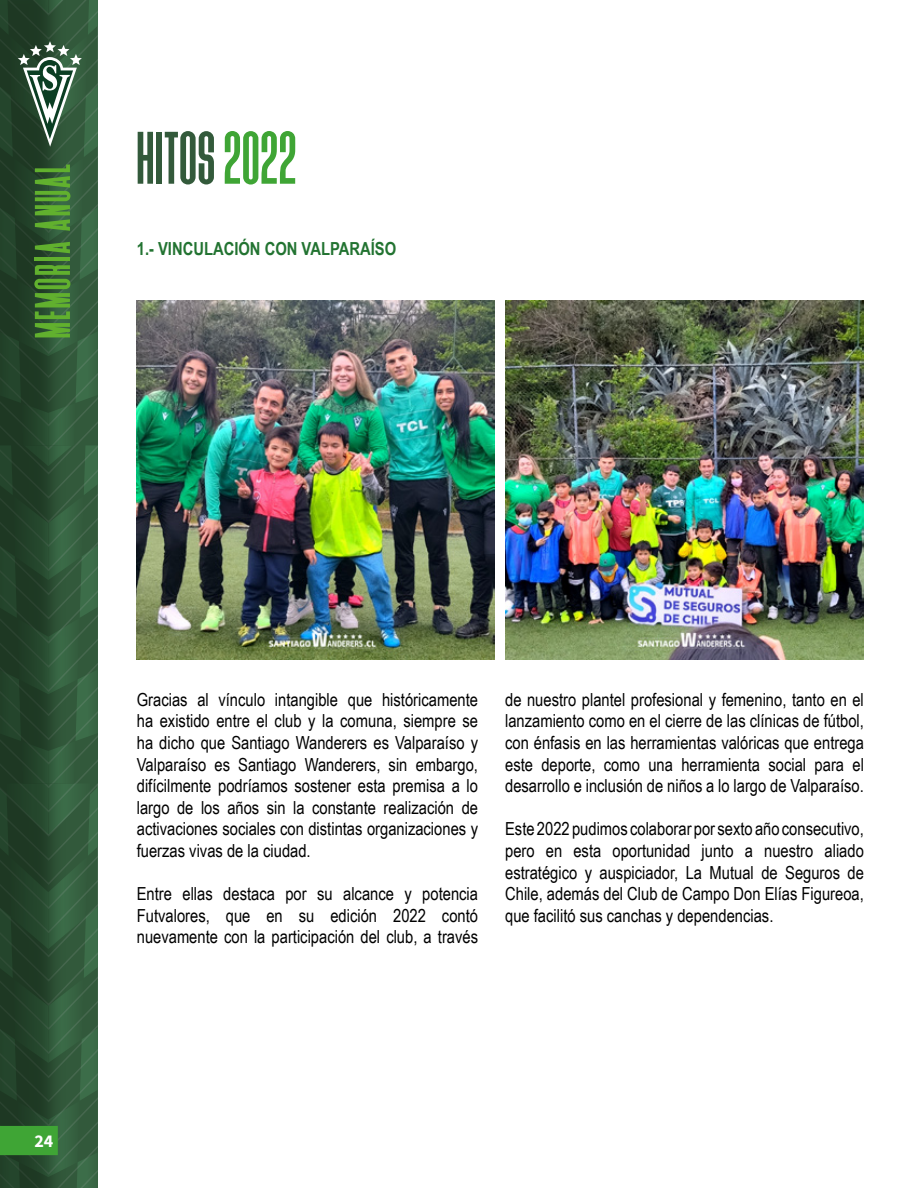
<style>
.page{position:relative;width:918px;height:1188px;background:#fff}
.page>*{position:absolute;margin:0;border:0;box-sizing:border-box;transform-origin:0 0}
.t1{font:69px "Heathergreen";letter-spacing:.02em;color:#335a3b}
.t2{font:18px/21.6px "Arial Narrow";color:#000;text-align:justify}
.t3{font:700 18px "Arial Narrow";color:#227331}
.t4{font:700 18px "Source Sans Pro";color:#fff}
.s1{color:#3fa535}
</style>
<div class="page">
<svg style="left:0;top:0;width:98px;height:1188px;background:#2f5436"></svg>
<img style="left:136px;top:301px;width:359px;height:358px">
<img style="left:505px;top:301px;width:359px;height:358px">
<h1 class="t1" style="left:137px;top:102px;width:161px">HITOS <span class="s1">2022</span></h1>
<p class="t3" style="left:137px;top:236px;width:261px">1.- VINCULACIÓN CON VALPARAÍSO</p>
<p class="t4" style="left:34px;top:1129px;width:21px">24</p>
<p class="t2" style="left:137px;top:688px;width:343px">Gracias al vínculo intangible que históricamente ha existido entre el club y la comuna, siempre se ha dicho que Santiago Wanderers es Valparaíso y Valparaíso es Santiago Wanderers, sin embargo, difícilmente podríamos sostener esta premisa a lo largo de los años sin la constante realización de activaciones sociales con distintas organizaciones y fuerzas vivas de la ciudad.</p>
<p class="t2" style="left:137px;top:882px;width:343px">Entre ellas destaca por su alcance y potencia Futvalores, que en su edición 2022 contó nuevamente con la participación del club, a través</p>
<p class="t2" style="left:505px;top:688px;width:360px">de nuestro plantel profesional y femenino, tanto en el lanzamiento como en el cierre de las clínicas de fútbol, con énfasis en las herramientas valóricas que entrega este deporte, como una herramienta social para el desarrollo e inclusión de niños a lo largo de Valparaíso.</p>
<p class="t2" style="left:505px;top:818px;width:360px">Este 2022 pudimos colaborar por sexto año consecutivo, pero en esta oportunidad junto a nuestro aliado estratégico y auspiciador, La Mutual de Seguros de Chile, además del Club de Campo Don Elías Figureoa, que facilitó sus canchas y dependencias.</p>
</div>
